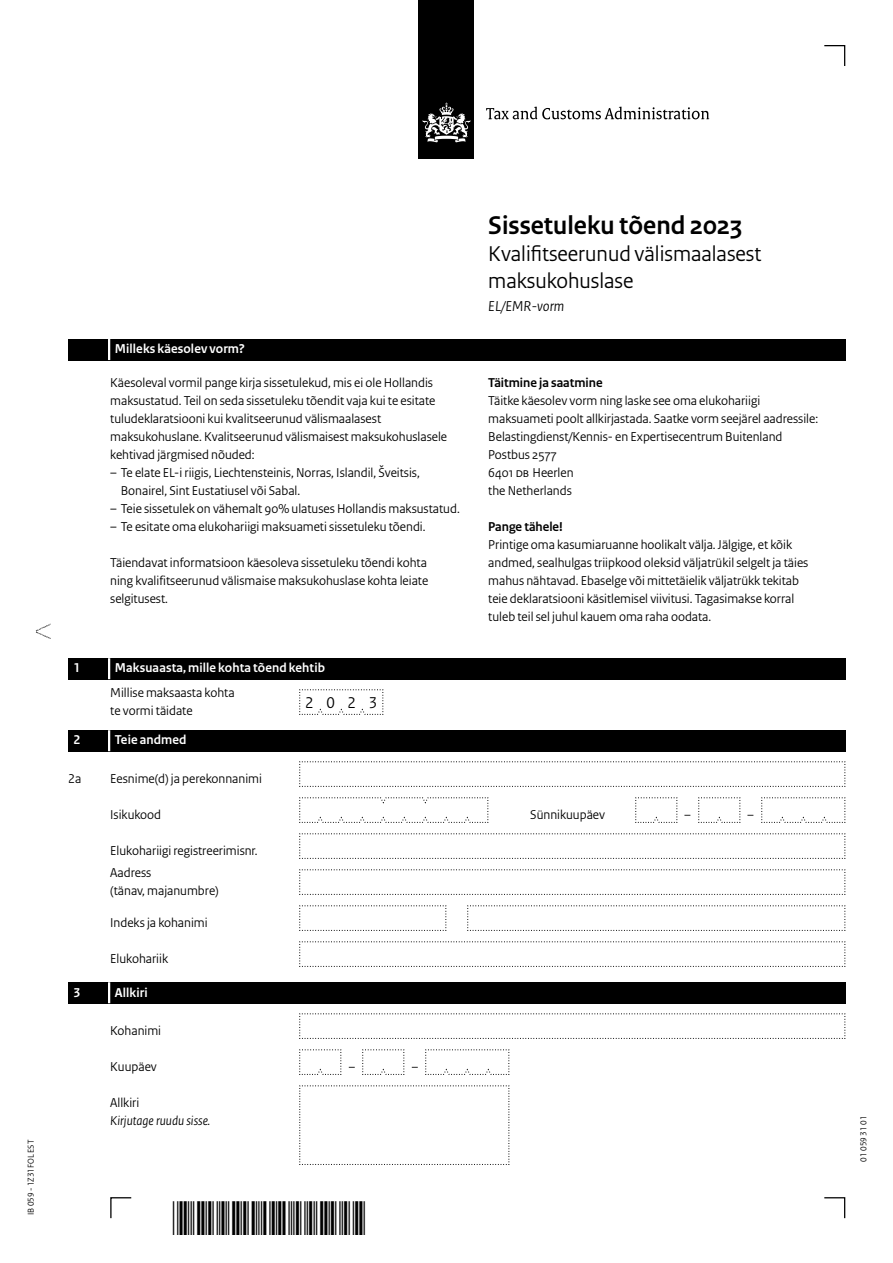
<style>
.page{position:relative;width:893px;height:1263px;background:#fff}
.page>*{position:absolute;margin:0;border:0;box-sizing:border-box;transform-origin:0 0}
.Documenttitel{font:700 27px "Rijksoverheid Sans Heading";color:#000}
.Documenttitel-2{font:22.5px/27px "Rijksoverheid Sans Heading";color:#000}
.Veld{font:16.5px "Rijksoverheid Sans Heading";color:#000}
.Onderwerp{font:italic 15px "Rijksoverheid Sans Heading";color:#000}
.Gebruiksaanwijzing{font:13.5px/18px "Rijksoverheid Sans Heading";color:#000}
.Gebruiksaanwijzing_w{font:13.5px/18px "Rijksoverheid Sans Heading";color:#000;text-align:justify}
.Vraag{font:13.5px/18px "Rijksoverheid Sans Heading";color:#000}
.Vraag_12{font:13.5px/18px "Rijksoverheid Sans Heading";color:#000}
.KOP_D_Nummer{font:700 13.5px "Rijksoverheid Sans Heading";letter-spacing:.01em;color:#fff}
.Vraag_Nummer{font:13.5px "Rijksoverheid Sans Heading";color:#000}
.Vraag-2{font:italic 13.5px/18px "Rijksoverheid Sans Heading";color:#000}
.KOP_B_Nummer{font:700 13.5px "Rijksoverheid Sans Heading";letter-spacing:.01em;color:#fff}
.Tussenkop{font:700 13.5px "Rijksoverheid Sans Heading";color:#000}
.Let_op_kop{font:700 13.5px "Rijksoverheid Sans Heading";color:#000}
.t1{font:9px "Rijksoverheid Sans Heading";color:#000}
.s1{font-style:normal}
</style>
<div class="page">
<div style="left:419px;top:0;width:55px;height:158px;background:#000"></div>
<svg style="left:423px;top:103px;width:47px;height:40px"></svg>
<svg style="left:486px;top:107px;width:223px;height:12px"></svg>
<svg style="left:824px;top:1197px;width:22px;height:22px"></svg>
<svg style="left:110px;top:1197px;width:22px;height:22px"></svg>
<svg style="left:824px;top:45px;width:22px;height:21px"></svg>
<svg style="left:299px;top:1085px;width:211px;height:80px"></svg>
<svg style="left:299px;top:1049px;width:43px;height:26px"></svg>
<svg style="left:362px;top:1049px;width:43px;height:26px"></svg>
<svg style="left:425px;top:1049px;width:85px;height:26px"></svg>
<svg style="left:299px;top:689px;width:85px;height:26px"></svg>
<svg style="left:299px;top:761px;width:547px;height:26px"></svg>
<svg style="left:299px;top:797px;width:190px;height:26px"></svg>
<svg style="left:635px;top:797px;width:43px;height:26px"></svg>
<svg style="left:698px;top:797px;width:43px;height:26px"></svg>
<svg style="left:761px;top:797px;width:85px;height:26px"></svg>
<svg style="left:299px;top:833px;width:547px;height:26px"></svg>
<svg style="left:299px;top:869px;width:547px;height:26px"></svg>
<svg style="left:299px;top:905px;width:148px;height:26px"></svg>
<svg style="left:467px;top:905px;width:379px;height:26px"></svg>
<svg style="left:299px;top:941px;width:547px;height:26px"></svg>
<svg style="left:299px;top:1013px;width:547px;height:26px"></svg>
<svg style="left:36px;top:624px;width:15px;height:15px"></svg>
<div style="left:68px;top:339px;width:777px;height:21px;background:#000"></div>
<hr style="left:108px;top:339px;width:2px;height:21px;background:#fff">
<div style="left:68px;top:658px;width:777px;height:21px;background:#000"></div>
<hr style="left:108px;top:658px;width:2px;height:21px;background:#fff">
<div style="left:68px;top:730px;width:777px;height:21px;background:#000"></div>
<hr style="left:108px;top:730px;width:2px;height:21px;background:#fff">
<div style="left:68px;top:982px;width:777px;height:21px;background:#000"></div>
<hr style="left:108px;top:982px;width:2px;height:21px;background:#fff">
<p class="t1" style="left:26px;top:1215px;width:77px;rotate:-90deg">IB 059 - 1Z31FOL EST</p>
<h2 class="KOP_B_Nummer" style="left:115px;top:341px;width:132px">Milleks käesolev vorm?</h2>
<p class="Gebruiksaanwijzing" style="left:110px;top:374px;width:338px">Käesoleval vormil pange kirja sissetulekud, mis ei ole Hollandis maksustatud. Teil on seda sissetuleku tõendit vaja kui te esitate tuludeklaratsiooni kui kvalitseerunud välismaalasest maksukohuslane. Kvalitseerunud välismaisest maksukohuslasele kehtivad järgmised nõuded:</p>
<p class="Gebruiksaanwijzing" style="left:121px;top:464px;width:301px;text-indent:-10px">– Te elate EL-i riigis, Liechtensteinis, Norras, Islandil, Šveitsis,<br>Bonairel, Sint Eustatiusel või Sabal.</p>
<p class="Gebruiksaanwijzing" style="left:110px;top:500px;width:351px">– Teie sissetulek on vähemalt 90% ulatuses Hollandis maksustatud.</p>
<p class="Gebruiksaanwijzing" style="left:110px;top:518px;width:317px">– Te esitate oma elukohariigi maksuameti sissetuleku tõendi.</p>
<p class="Gebruiksaanwijzing_w" style="left:110px;top:554px;width:319px">Täiendavat informatsioon käesoleva sissetuleku tõendi kohta ning kvalifitseerunud välismaise maksukohuslase kohta leiate selgitusest.</p>
<h1 class="Documenttitel" style="left:488px;top:210px;width:255px">Sissetuleku tõend 2023</h1>
<h1 class="Documenttitel-2" style="left:488px;top:240px;width:275px">Kvalifitseerunud välismaalasest maksukohuslase</h1>
<p class="Onderwerp" style="left:488px;top:297px;width:77px">EL/EMR-vorm</p>
<h3 class="Tussenkop" style="left:488px;top:375px;width:116px">Täitmine ja saatmine</h3>
<p class="Gebruiksaanwijzing" style="left:488px;top:392px;width:331px">Täitke käesolev vorm ning laske see oma elukohariigi maksuameti poolt allkirjastada. Saatke vorm seejärel aadressile:</p>
<p class="Gebruiksaanwijzing" style="left:488px;top:428px;width:296px">Belastingdienst/Kennis- en Expertisecentrum Buitenland<br>Postbus 2577<br>6401 DB Heerlen<br>the Netherlands</p>
<p class="Let_op_kop" style="left:488px;top:519px;width:76px">Pange tähele!</p>
<p class="Gebruiksaanwijzing" style="left:488px;top:536px;width:322px">Printige oma kasumiaruanne hoolikalt välja. Jälgige, et kõik andmed, sealhulgas triipkood oleksid väljatrükil selgelt ja täies mahus nähtavad. Ebaselge või mittetäielik väljatrükk tekitab teie deklaratsiooni käsitlemisel viivitusi. Tagasimakse korral tuleb teil sel juhul kauem oma raha oodata.</p>
<h2 class="KOP_D_Nummer" style="left:74px;top:660px;width:8px">1</h2>
<h2 class="KOP_D_Nummer" style="left:115px;top:660px;width:212px">Maksuaasta, mille kohta tõend kehtib</h2>
<p class="Vraag_12" style="left:110px;top:684px;width:126px">Millise maksaasta kohta te vormi täidate</p>
<p class="Veld" style="left:305px;top:693px;width:74px">2023</p>
<h2 class="KOP_D_Nummer" style="left:74px;top:732px;width:8px">2</h2>
<h2 class="KOP_D_Nummer" style="left:115px;top:732px;width:73px">Teie andmed</h2>
<p class="Vraag_Nummer" style="left:68px;top:771px;width:15px">2a</p>
<p class="Vraag_Nummer" style="left:110px;top:771px;width:153px">Eesnime(d) ja perekonnanimi</p>
<p class="Vraag" style="left:110px;top:806px;width:52px">Isikukood</p>
<p class="Vraag" style="left:530px;top:806px;width:76px">Sünnikuupäev</p>
<p class="Vraag_12" style="left:110px;top:842px;width:149px">Elukohariigi registreerimisnr.</p>
<p class="Vraag" style="left:110px;top:864px;width:110px">Aadress<br>(tänav, majanumbre)</p>
<p class="Vraag" style="left:110px;top:914px;width:99px">Indeks ja kohanimi</p>
<p class="Vraag" style="left:110px;top:950px;width:59px">Elukohariik</p>
<h2 class="KOP_D_Nummer" style="left:74px;top:984px;width:8px">3</h2>
<h2 class="KOP_D_Nummer" style="left:115px;top:984px;width:34px">Allkiri</h2>
<p class="Vraag" style="left:110px;top:1022px;width:52px">Kohanimi</p>
<p class="Vraag" style="left:110px;top:1058px;width:48px">Kuupäev</p>
<p class="Vraag-2" style="left:110px;top:1094px;width:101px"><span class="s1">Allkiri<br></span>Kirjutage ruudu sisse.</p>
<p class="t1" style="left:858px;top:1161px;width:47px;rotate:-90deg">01 059 31 01</p>
</div>
